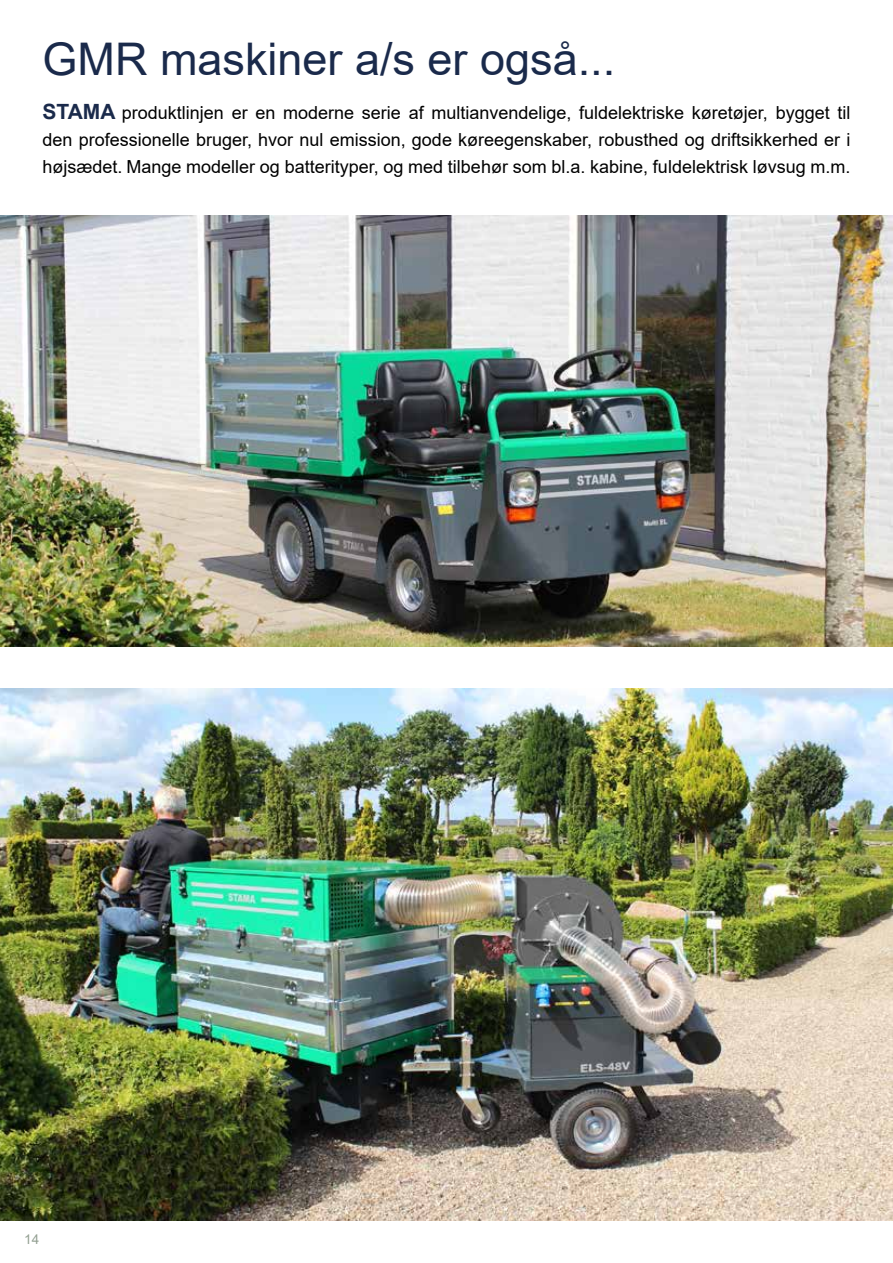
<style>
.page{position:relative;width:893px;height:1263px;background:#fff}
.page>*{position:absolute;margin:0;border:0;box-sizing:border-box;transform-origin:0 0}
.t1{font:45px "Arial";color:#1a2a4b}
.t2{font:18px/27px "Arial";color:#000;text-align:justify}
.t3{font:13.5px "Arial";color:#93a092}
.s1{font-weight:700;font-size:21px;color:#1a2a4b}
</style>
<div class="page">
<img style="left:0;top:689px;width:893px;height:531px">
<img style="left:0;top:216px;width:893px;height:430px">
<h1 class="t1" style="left:43px;top:28px;width:574px">GMR maskiner a/s er også...</h1>
<p class="t2" style="left:43px;top:99px;width:809px"><span class="s1">STAMA</span> produktlinjen er en moderne serie af multianvendelige, fuldelektriske køretøjer, bygget til den professionelle bruger, hvor nul emission, gode køreegenskaber, robusthed og driftsikkerhed er i højsædet. Mange modeller og batterityper, og med tilbehør som bl.a. kabine, fuldelektrisk løvsug m.m.</p>
<p class="t3" style="left:24px;top:1230px;width:17px">14</p>
</div>
